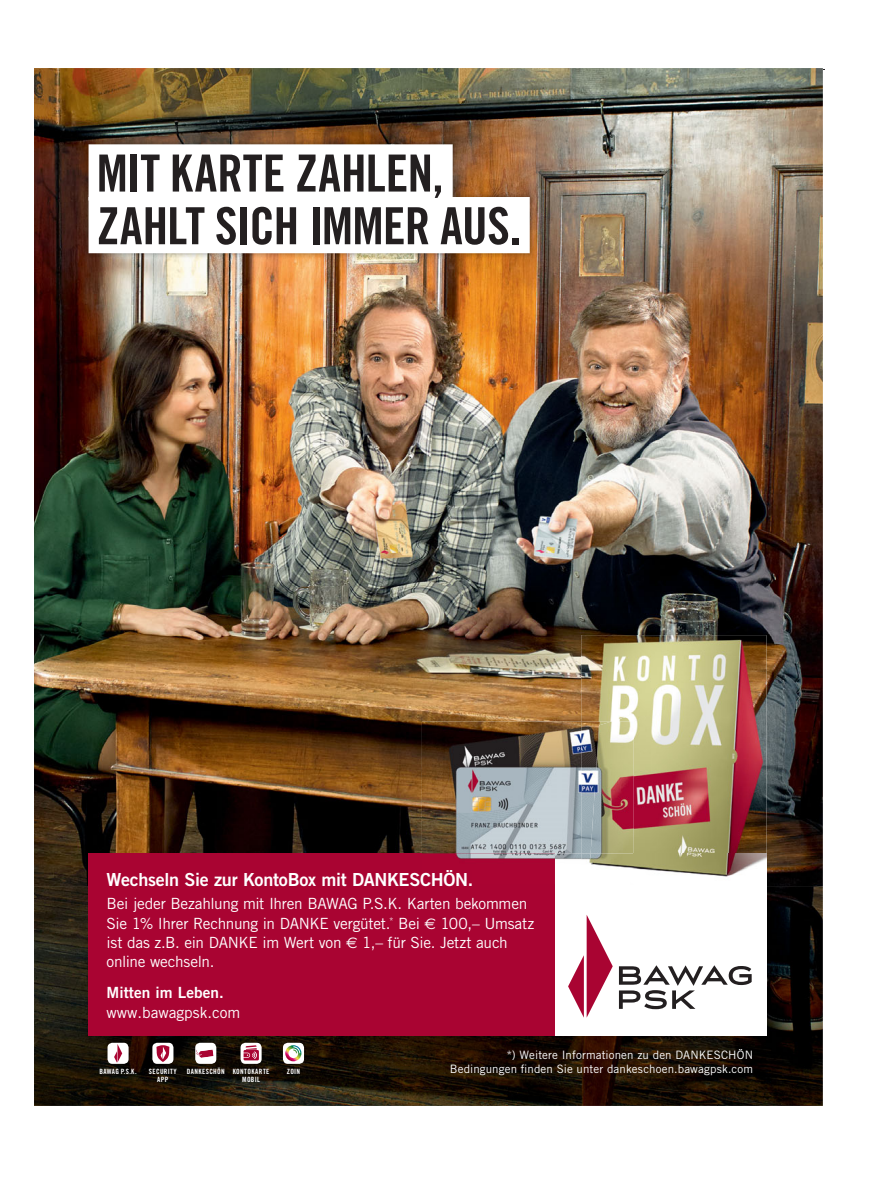
<style>
.page{position:relative;width:893px;height:1191px;background:#fff}
.page>*{position:absolute;margin:0;border:0;box-sizing:border-box;transform-origin:0 0}
.t1{font:51.3px/52.7px "Trade Gothic LT Bold Cond Twenty";letter-spacing:-.015em;color:#231f20}
.t2{font:18px "Trade Gothic LT Bold Two";letter-spacing:-.015em;color:#fff}
.t3{font:15.45px/19.4px "Trade Gothic LT";letter-spacing:-.015em;color:#fff}
.t4{font:15.45px "Trade Gothic LT Bold Two";color:#fff}
.t5{font:11.55px "Trade Gothic LT";letter-spacing:.01em;color:#fff}
.t6{font:7.2px/7.6px "Trade Gothic LT Bold Cond Twenty";letter-spacing:.05em;color:#fff;text-align:center}
.s1{font-family:"Euro Sans"}
</style>
<div class="page">
<img style="left:34px;top:68px;width:789px;height:818px">
<img style="left:34px;top:886px;width:105px;height:220px">
<img style="left:507px;top:1036px;width:53px;height:70px">
<img style="left:718px;top:886px;width:105px;height:220px">
<img style="left:139px;top:1036px;width:368px;height:70px">
<img style="left:560px;top:1036px;width:158px;height:70px">
<img style="left:83px;top:139px;width:452px;height:119px">
<div style="left:89px;top:144px;width:364px;height:56px;background:#fff"></div>
<div style="left:89px;top:197px;width:441px;height:56px;background:#fff"></div>
<div style="left:108px;top:1042px;width:21px;height:21px;background:#fff;border-radius:5px"></div>
<svg style="left:114px;top:1044px;width:8px;height:18px"></svg>
<svg style="left:283px;top:1042px;width:21px;height:21px"></svg>
<svg style="left:285px;top:1045px;width:16px;height:16px"></svg>
<svg style="left:241px;top:1042px;width:21px;height:21px"></svg>
<svg style="left:244px;top:1045px;width:15px;height:15px"></svg>
<div style="left:152px;top:1042px;width:21px;height:21px;background:#fff;border-radius:5px"></div>
<svg style="left:156px;top:1045px;width:13px;height:17px"></svg>
<div style="left:195px;top:1042px;width:21px;height:21px;background:#fff;border-radius:5px"></div>
<svg style="left:196px;top:1049px;width:18px;height:8px"></svg>
<div style="left:88px;top:853px;width:467px;height:183px;background:#a90432"></div>
<div style="left:555px;top:853px;width:211px;height:183px;background:#fff"></div>
<svg style="left:619px;top:965px;width:133px;height:44px"></svg>
<svg style="left:568px;top:915px;width:45px;height:102px"></svg>
<img style="left:581px;top:635px;width:185px;height:218px">
<img style="left:634px;top:853px;width:132px;height:24px">
<img style="left:611px;top:714px;width:23px;height:7px">
<img style="left:422px;top:721px;width:159px;height:132px">
<img style="left:422px;top:853px;width:159px;height:7px">
<img style="left:581px;top:721px;width:9px;height:132px">
<img style="left:581px;top:853px;width:9px;height:10px">
<img style="left:590px;top:721px;width:44px;height:148px">
<img style="left:591px;top:853px;width:43px;height:1px">
<h1 class="t1" style="left:97px;top:153px;width:426px">MIT KARTE ZAHLEN,<br>ZAHLT SICH IMMER AUS.</h1>
<p class="t2" style="left:107px;top:873px;width:368px">Wechseln Sie zur KontoBox mit DANKESCHÖN.</p>
<p class="t3" style="left:107px;top:895px;width:429px">Bei jeder Bezahlung mit Ihren BAWAG P.S.K. Karten bekommen Sie 1% Ihrer Rechnung in DANKE vergütet.<sup>*</sup> Bei <span class="s1">€</span> 100,– Umsatz ist das z.B. ein DANKE im Wert von <span class="s1">€</span> 1,– für Sie. Jetzt auch online wechseln.</p>
<p class="t4" style="left:107px;top:987px;width:119px">Mitten im Leben.</p>
<p class="t3" style="left:107px;top:1003px;width:135px">www.bawagpsk.com</p>
<p class="t5" style="left:506px;top:1050px;width:248px">*) Weitere Informationen zu den DANKESCHÖN</p>
<p class="t6" style="left:99px;top:1068px;width:39px">BAWAG P.S.K.</p>
<p class="t6" style="left:233px;top:1068px;width:38px">KONTOKARTE</p>
<p class="t6" style="left:287px;top:1068px;width:15px">ZOIN</p>
<p class="t5" style="left:450px;top:1064px;width:305px">Bedingungen finden Sie unter dankeschoen.bawagpsk.com</p>
<p class="t6" style="left:242px;top:1076px;width:19px">MOBIL</p>
<p class="t6" style="left:149px;top:1068px;width:29px">SECURITY<br>APP</p>
<p class="t6" style="left:187px;top:1068px;width:39px">DANKESCHÖN</p>
</div>
